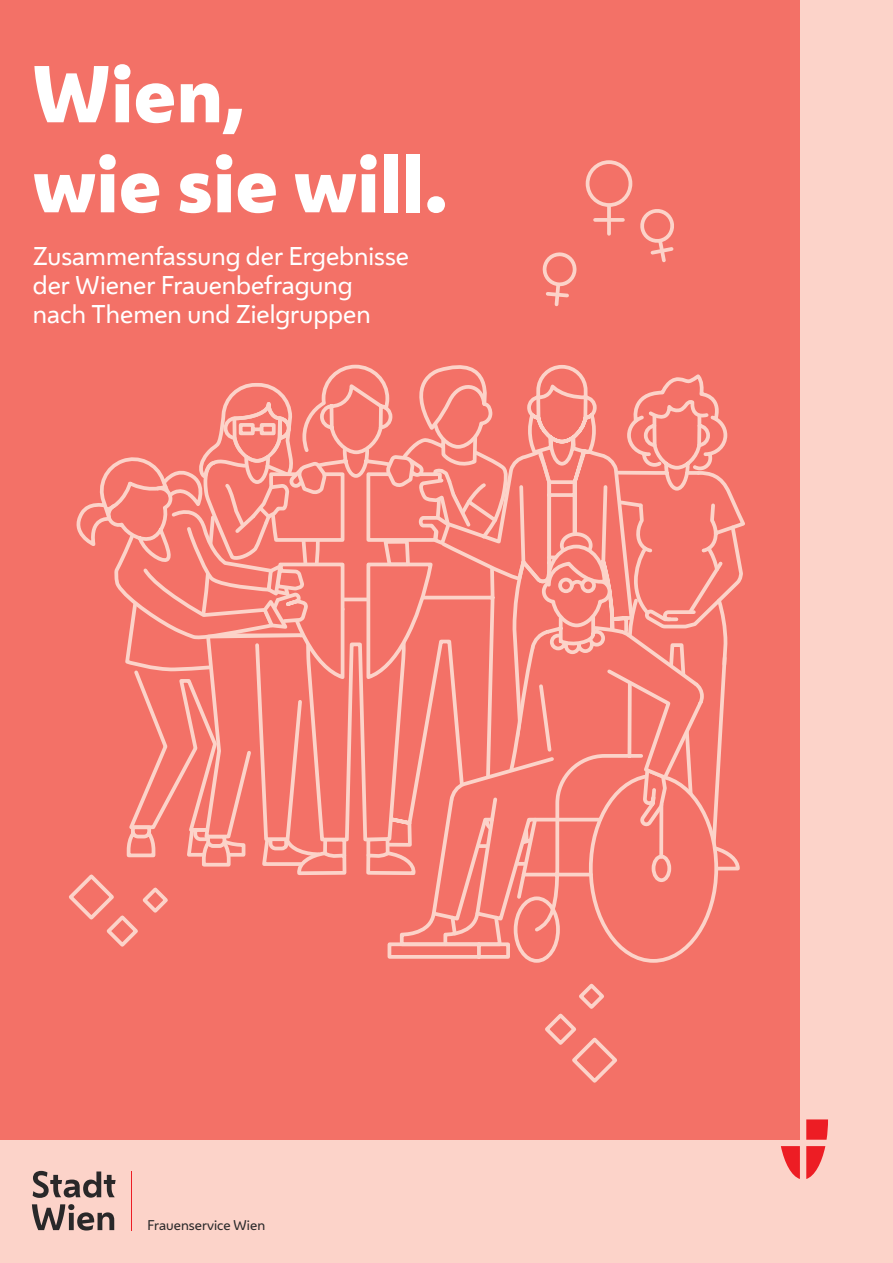
<style>
.page{position:relative;width:893px;height:1263px;background:#fcd3c9}
.page>*{position:absolute;margin:0;border:0;box-sizing:border-box;transform-origin:0 0}
.t1{font:800 75px "Wiener Melange";color:#fff}
.t2{font:24px "Wiener Melange";color:#fff}
.t3{font:13.2px "Wiener Melange";color:#292829}
</style>
<div class="page">
<svg style="left:781px;top:1146px;width:19px;height:33px"></svg>
<svg style="left:806px;top:1119px;width:22px;height:21px"></svg>
<svg style="left:806px;top:1146px;width:19px;height:33px"></svg>
<div style="left:0;top:0;width:800px;height:1140px;background:#f37167"></div>
<svg style="left:33px;top:1171px;width:83px;height:27px"></svg>
<svg style="left:32px;top:1204px;width:82px;height:26px"></svg>
<hr style="left:132px;top:1171px;width:1px;height:60px;background:#ed1d24">
<hr style="left:607px;top:206px;width:4px;height:28px;background:#fcd3c9">
<svg style="left:595px;top:218px;width:28px;height:4px"></svg>
<div style="left:586px;top:160px;width:46px;height:47px;border:4px solid #fcd3c9;border-radius:50%"></div>
<svg style="left:641px;top:210px;width:33px;height:53px"></svg>
<svg style="left:542px;top:252px;width:35px;height:55px"></svg>
<svg style="left:70px;top:364px;width:675px;height:597px"></svg>
<div style="left:582px;top:579px;width:12px;height:12px;background:#f37167;border-radius:50%"></div>
<div style="left:580px;top:578px;width:16px;height:15px;border:4px solid #fcd3c9;border-radius:50%"></div>
<div style="left:560px;top:579px;width:12px;height:12px;background:#f37167;border-radius:50%"></div>
<div style="left:558px;top:578px;width:16px;height:15px;border:4px solid #fcd3c9;border-radius:50%"></div>
<h2 class="t1" style="left:33px;top:42px;width:215px">Wien,</h2>
<h2 class="t1" style="left:33px;top:132px;width:417px">wie sie will.</h2>
<h2 class="t2" style="left:33px;top:238px;width:378px">Zusammenfassung der Ergebnisse</h2>
<h2 class="t2" style="left:33px;top:267px;width:321px">der Wiener Frauenbefragung</h2>
<h2 class="t2" style="left:33px;top:295px;width:339px">nach Themen und Zielgruppen</h2>
<p class="t3" style="left:148px;top:1217px;width:119px">Frauenservice Wien</p>
</div>
